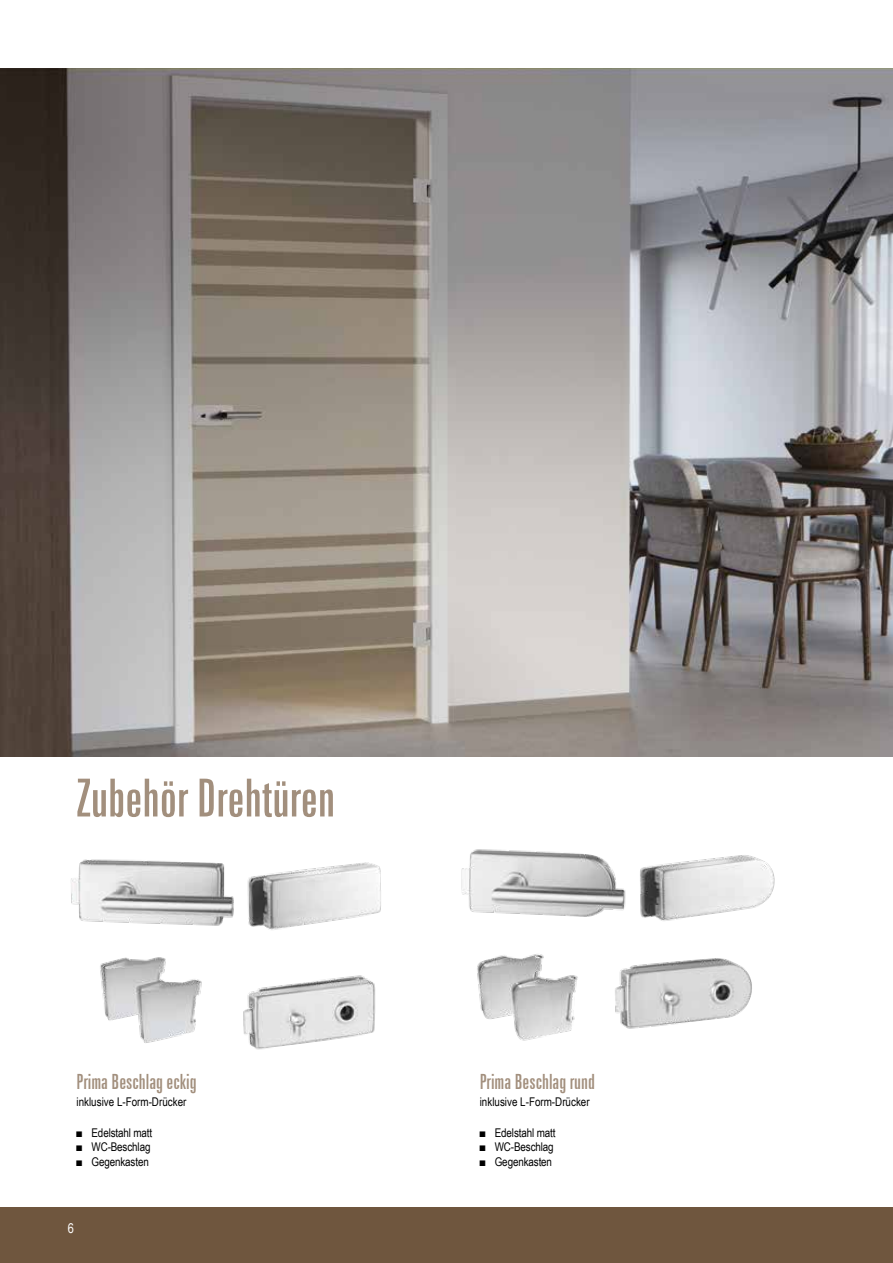
<style>
.page{position:relative;width:893px;height:1263px;background:#fff}
.page>*{position:absolute;margin:0;border:0;box-sizing:border-box;transform-origin:0 0}
.t1{font:extra-condensed 52.5px "Zurich BT";color:#a28f7d;scale:.96 1}
.t2{font:extra-condensed 21px "Zurich BT";color:#a28f7d;scale:.96 1}
.t3{font:13.5px "Arial Narrow";color:#fff}
.t4{font:12px "Arial Narrow";letter-spacing:-.01em;color:#000}
</style>
<div class="page">
<div style="left:0;top:1208px;width:893px;height:55px;background:#6f563e"></div>
<img style="left:71px;top:859px;width:310px;height:191px">
<img style="left:461px;top:849px;width:314px;height:192px">
<img style="left:0;top:68px;width:893px;height:688px">
<h1 class="t1" style="left:77px;top:768px;width:271px">Zubehör Drehtüren</h1>
<h2 class="t2" style="left:77px;top:1070px;width:127px">Prima Beschlag eckig</h2>
<p class="t4" style="left:77px;top:1093px;width:111px">inklusive L-Form-Drücker</p>
<p class="t4" style="left:77px;top:1124px;width:77px">■ Edelstahl matt</p>
<p class="t4" style="left:77px;top:1138px;width:75px">■ WC-Beschlag</p>
<p class="t4" style="left:77px;top:1152px;width:74px">■ Gegenkasten</p>
<p class="t3" style="left:68px;top:1218px;width:8px">6</p>
<h2 class="t2" style="left:480px;top:1070px;width:121px">Prima Beschlag rund</h2>
<p class="t4" style="left:480px;top:1093px;width:111px">inklusive L-Form-Drücker</p>
<p class="t4" style="left:480px;top:1124px;width:77px">■ Edelstahl matt</p>
<p class="t4" style="left:480px;top:1138px;width:75px">■ WC-Beschlag</p>
<p class="t4" style="left:480px;top:1152px;width:74px">■ Gegenkasten</p>
</div>
